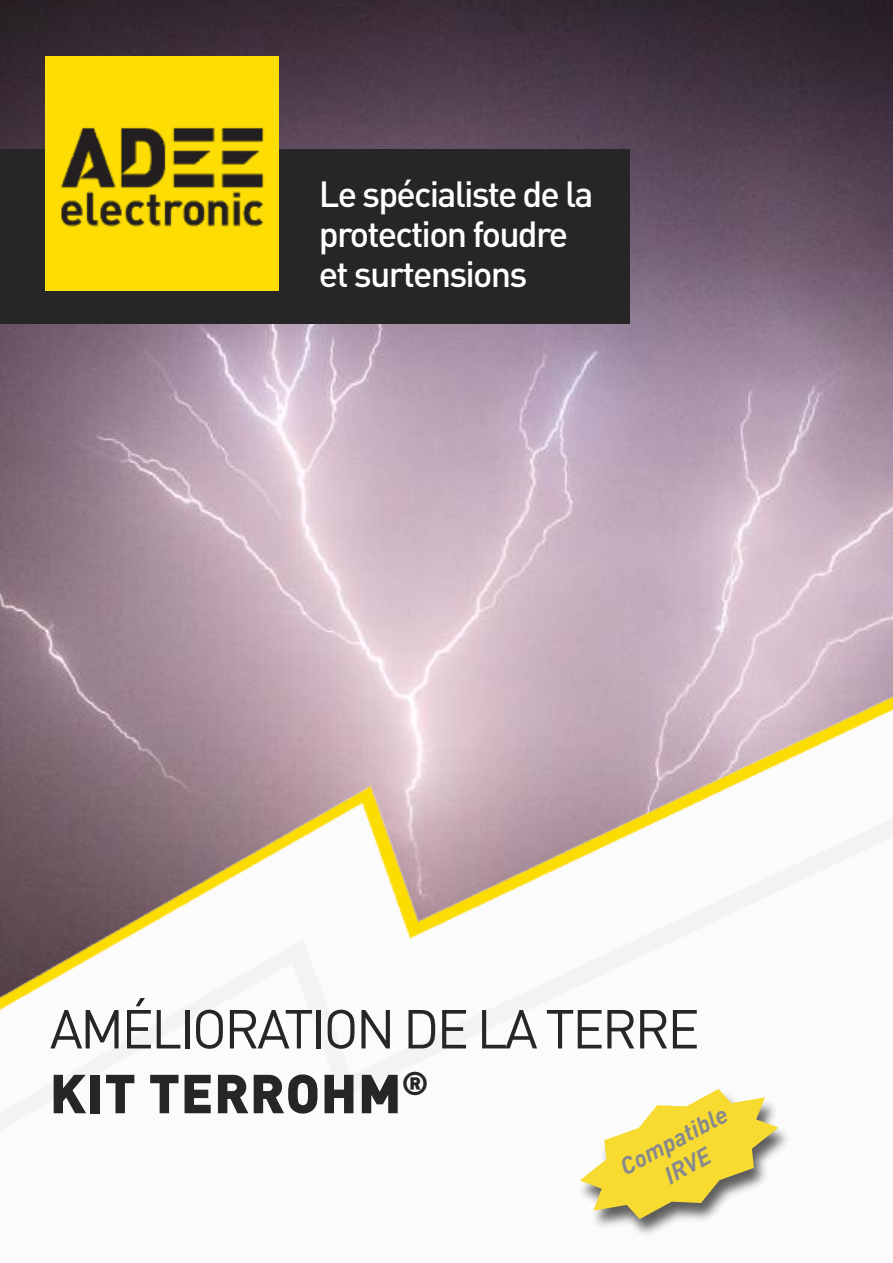
<style>
.page{position:relative;width:893px;height:1263px;background:#fff}
.page>*{position:absolute;margin:0;border:0;box-sizing:border-box;transform-origin:0 0}
.t1{font:54px/64.8px "DINOT";letter-spacing:-.05em;color:#272526}
.t2{font:500 36px/39.9px "DINOT";letter-spacing:-.05em;color:#fff}
.t3{font:italic 700 24px/28.8px "DINOT";color:#87898d;text-align:center}
.s1{font-weight:900}
</style>
<div class="page">
<img style="left:0;top:0;width:893px;height:660px">
<img style="left:0;top:660px;width:893px;height:470px">
<div style="left:0;top:149px;width:629px;height:174px;background:#272526"></div>
<img style="left:45px;top:56px;width:234px;height:234px">
<img style="left:553px;top:1052px;width:264px;height:183px">
<svg style="left:580px;top:1089px;width:198px;height:130px"></svg>
<p class="t2" style="left:319px;top:178px;width:276px">Le spécialiste de la protection foudre et surtensions</p>
<h1 class="t1" style="left:50px;top:1003px;width:651px">AMÉLIORATION DE LA TERRE<br><span class="s1">KIT TERROHM</span><sup>®</sup></h1>
<p class="t3" style="left:616px;top:1157px;width:120px;rotate:-28deg">Compatible<br>IRVE</p>
</div>
